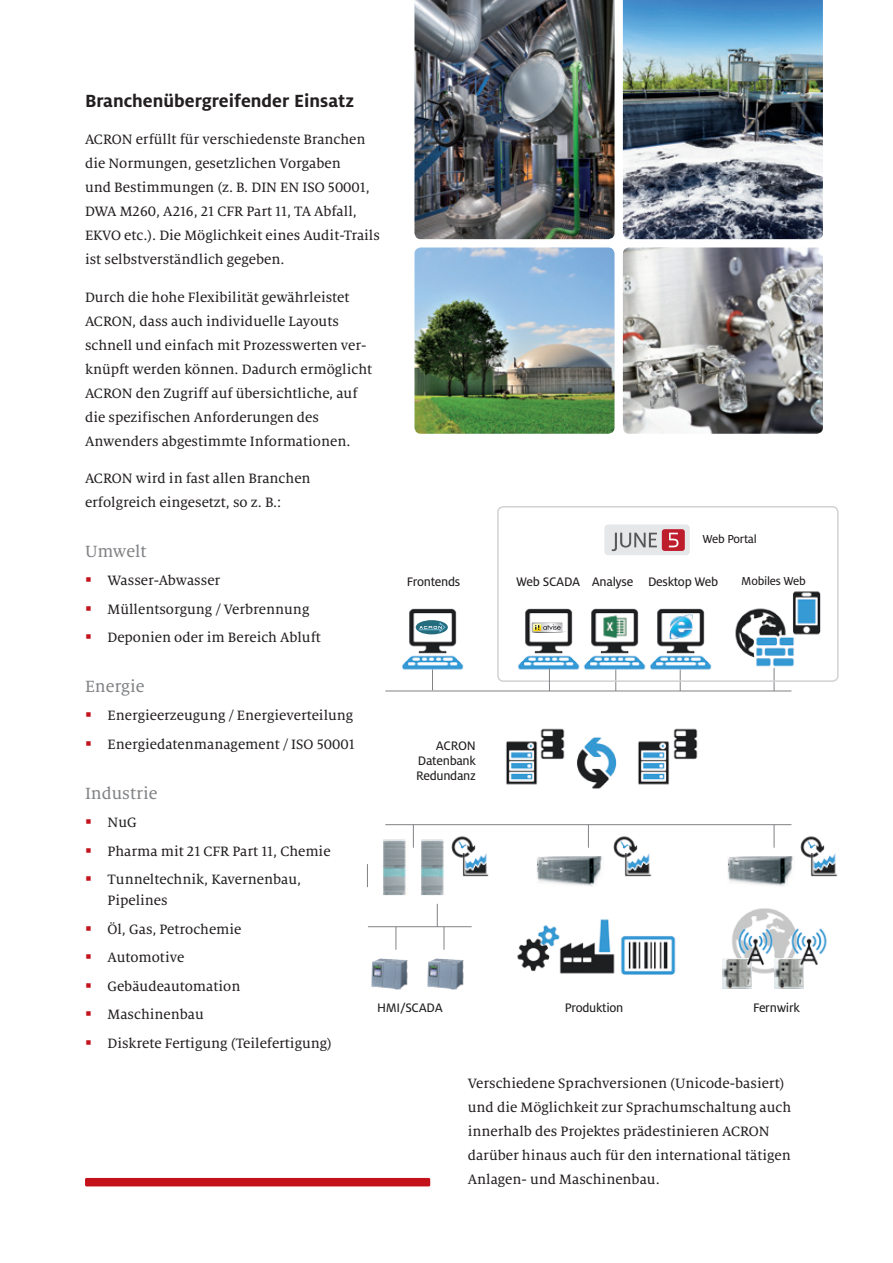
<style>
.page{position:relative;width:893px;height:1263px;background:#fff}
.page>*{position:absolute;margin:0;border:0;box-sizing:border-box;transform-origin:0 0}
.t1{font:700 19.5px "Milo OT";color:#231f20}
.t2{font:18px "Milo Serif OT Text";color:#808285}
.t3{font:15px/24px "Milo Serif OT Text";color:#231f20}
.t4{font:13.65px/15.3px "Milo OT Text";letter-spacing:-.02em;color:#231f20;text-align:justify}
.t5{font:12.75px "Milo OT Text";letter-spacing:-.02em;color:#231f20}
.s1{color:#c4121a}
</style>
<div class="page">
<img style="left:414px;top:247px;width:200px;height:187px">
<img style="left:623px;top:247px;width:200px;height:187px">
<img style="left:623px;top:0;width:200px;height:239px">
<img style="left:414px;top:0;width:200px;height:239px">
<svg style="left:367px;top:864px;width:1px;height:23px"></svg>
<img style="left:732px;top:908px;width:62px;height:70px">
<img style="left:421px;top:842px;width:22px;height:52px">
<img style="left:383px;top:842px;width:25px;height:52px">
<div style="left:379px;top:839px;width:67px;height:58px;border:2px solid #fff"></div>
<img style="left:727px;top:857px;width:66px;height:28px">
<div style="left:721px;top:854px;width:80px;height:34px;border:2px solid #fff"></div>
<hr style="left:385px;top:691px;width:406px;height:1px;background:#808285">
<svg style="left:615px;top:673px;width:1px;height:18px"></svg>
<svg style="left:680px;top:673px;width:1px;height:18px"></svg>
<svg style="left:432px;top:673px;width:1px;height:17px"></svg>
<svg style="left:774px;top:670px;width:1px;height:21px"></svg>
<img style="left:577px;top:737px;width:40px;height:52px">
<img style="left:506px;top:741px;width:32px;height:44px">
<img style="left:535px;top:728px;width:30px;height:32px">
<img style="left:638px;top:741px;width:32px;height:44px">
<img style="left:667px;top:728px;width:31px;height:32px">
<img style="left:735px;top:608px;width:59px;height:62px">
<img style="left:783px;top:591px;width:38px;height:45px">
<img style="left:585px;top:608px;width:58px;height:65px">
<img style="left:603px;top:614px;width:24px;height:24px">
<img style="left:451px;top:836px;width:24px;height:22px">
<img style="left:461px;top:853px;width:28px;height:24px">
<img style="left:643px;top:608px;width:69px;height:65px">
<img style="left:670px;top:614px;width:23px;height:25px">
<hr style="left:385px;top:824px;width:406px;height:1px;background:#808285">
<svg style="left:588px;top:825px;width:1px;height:23px"></svg>
<svg style="left:413px;top:825px;width:1px;height:23px"></svg>
<svg style="left:774px;top:825px;width:1px;height:23px"></svg>
<img style="left:613px;top:836px;width:25px;height:22px">
<img style="left:624px;top:853px;width:28px;height:24px">
<img style="left:799px;top:836px;width:25px;height:23px">
<img style="left:810px;top:853px;width:28px;height:24px">
<img style="left:559px;top:919px;width:56px;height:55px">
<img style="left:517px;top:924px;width:47px;height:48px">
<img style="left:621px;top:936px;width:55px;height:39px">
<img style="left:372px;top:958px;width:36px;height:32px">
<img style="left:427px;top:958px;width:36px;height:32px">
<img style="left:723px;top:958px;width:28px;height:30px">
<img style="left:537px;top:857px;width:67px;height:28px">
<div style="left:531px;top:854px;width:79px;height:34px;border:2px solid #fff"></div>
<hr style="left:368px;top:926px;width:104px;height:1px;background:#808285">
<svg style="left:396px;top:927px;width:1px;height:23px"></svg>
<svg style="left:444px;top:927px;width:1px;height:23px"></svg>
<svg style="left:437px;top:904px;width:1px;height:22px"></svg>
<img style="left:775px;top:958px;width:28px;height:30px">
<img style="left:736px;top:927px;width:39px;height:38px">
<img style="left:790px;top:927px;width:37px;height:38px">
<div style="left:604px;top:524px;width:86px;height:31px;background:#e6e7e9;border-radius:4px"></div>
<div style="left:662px;top:529px;width:23px;height:22px;background:#be1d2c;border-radius:3px"></div>
<svg style="left:612px;top:533px;width:45px;height:18px"></svg>
<svg style="left:669px;top:533px;width:9px;height:14px"></svg>
<div style="left:497px;top:506px;width:342px;height:176px;border:2px solid #d1d2d4;border-radius:6px"></div>
<img style="left:401px;top:608px;width:63px;height:65px">
<svg style="left:416px;top:620px;width:32px;height:14px"></svg>
<svg style="left:419px;top:622px;width:26px;height:10px"></svg>
<img style="left:517px;top:608px;width:68px;height:62px">
<svg style="left:532px;top:622px;width:35px;height:11px"></svg>
<svg style="left:549px;top:668px;width:1px;height:23px"></svg>
<div style="left:85px;top:1178px;width:345px;height:8px;background:#c4121a"></div>
<h1 class="t1" style="left:85px;top:91px;width:271px">Branchenübergreifender Einsatz</h1>
<p class="t3" style="left:85px;top:128px;width:296px">ACRON erfüllt für verschiedenste Branchen die Normungen, gesetzlichen Vorgaben<br>und Bestimmungen (z. B. DIN EN ISO 50001, DWA M260, A216, 21 CFR Part 11, TA Abfall, EKVO etc.). Die Möglichkeit eines Audit-Trails ist selbstverständlich gegeben.</p>
<p class="t3" style="left:85px;top:286px;width:289px">Durch die hohe Flexibilität gewährleistet ACRON, dass auch individuelle Layouts schnell und einfach mit Prozesswerten ver&shy;knüpft werden können. Dadurch ermöglicht ACRON den Zugriff auf übersichtliche, auf die spezifischen Anforderungen des Anwenders abgestimmte Informationen.</p>
<p class="t3" style="left:85px;top:467px;width:227px">ACRON wird in fast allen Branchen erfolgreich eingesetzt, so z. B.:</p>
<p class="t2" style="left:85px;top:543px;width:63px">Umwelt</p>
<p class="t3" style="left:85px;top:569px;width:137px"><span class="s1">▪</span> Wasser-Abwasser</p>
<p class="t3" style="left:85px;top:598px;width:226px"><span class="s1">▪</span> Müllentsorgung / Verbrennung</p>
<p class="t3" style="left:85px;top:626px;width:237px"><span class="s1">▪</span> Deponien oder im Bereich Abluft</p>
<p class="t2" style="left:85px;top:678px;width:61px">Energie</p>
<p class="t3" style="left:85px;top:704px;width:270px"><span class="s1">▪</span> Energieerzeugung / Energieverteilung</p>
<p class="t3" style="left:85px;top:733px;width:271px"><span class="s1">▪</span> Energiedatenmanagement / ISO 50001</p>
<p class="t2" style="left:85px;top:784px;width:74px">Industrie</p>
<p class="t3" style="left:85px;top:811px;width:53px"><span class="s1">▪</span> NuG</p>
<p class="t3" style="left:85px;top:839px;width:247px"><span class="s1">▪</span> Pharma mit 21 CFR Part 11, Chemie</p>
<p class="t3" style="left:108px;top:869px;width:195px;line-height:21px;text-indent:-22px"><span class="s1">▪</span> Tunneltechnik, Kavernenbau,<br>Pipelines</p>
<p class="t3" style="left:85px;top:917px;width:158px"><span class="s1">▪</span> Öl, Gas, Petrochemie</p>
<p class="t3" style="left:85px;top:946px;width:101px"><span class="s1">▪</span> Automotive</p>
<p class="t3" style="left:85px;top:974px;width:157px"><span class="s1">▪</span> Gebäudeautomation</p>
<p class="t3" style="left:85px;top:1003px;width:120px"><span class="s1">▪</span> Maschinenbau</p>
<p class="t3" style="left:85px;top:1031px;width:248px"><span class="s1">▪</span> Diskrete Fertigung (Teilefertigung)</p>
<p class="t4" style="left:407px;top:575px;width:55px">Frontends</p>
<p class="t4" style="left:416px;top:739px;width:61px;text-indent:20px">ACRON Datenbank Redundanz</p>
<p class="t4" style="left:377px;top:1000px;width:67px">HMI/SCADA</p>
<p class="t5" style="left:702px;top:534px;width:56px">Web Portal</p>
<p class="t4" style="left:516px;top:575px;width:65px">Web SCADA</p>
<p class="t4" style="left:592px;top:574px;width:128px">Analyse Desktop Web</p>
<p class="t5" style="left:741px;top:576px;width:66px">Mobiles Web</p>
<p class="t4" style="left:565px;top:1000px;width:60px">Produktion</p>
<p class="t4" style="left:753px;top:1000px;width:48px">Fernwirk</p>
<p class="t3" style="left:468px;top:1071px;width:325px">Verschiedene Sprachversionen (Unicode-basiert) und die Möglichkeit zur Sprachumschaltung auch innerhalb des Projektes prädestinieren ACRON darüber hinaus auch für den international tätigen Anlagen- und Maschinenbau.</p>
</div>
